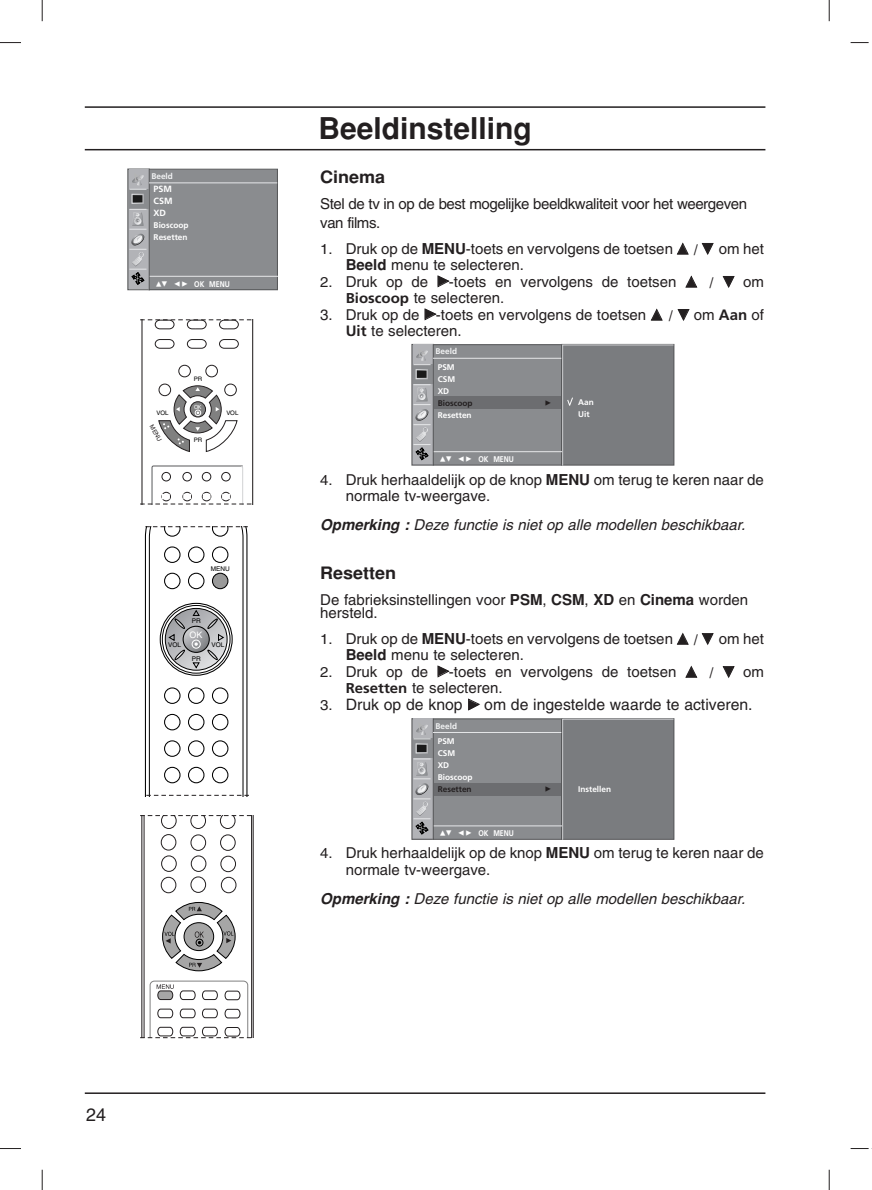
<style>
.page{position:relative;width:872px;height:1190px;background:#fff}
.page>*{position:absolute;margin:0;border:0;box-sizing:border-box;transform-origin:0 0}
.t1{font:700 30px "Helvetica";color:#231f20}
.t2{font:18px "Helvetica";color:#231f20}
.t3{font:700 17.1px "Helvetica";color:#231f20;scale:1.05 1}
.t4{font:15.75px "Helvetica";color:#231f20}
.t5{font:15px/16.5px "Helvetica";color:#231f20}
.t6{font:italic 15px "Helvetica";color:#231f20}
.t7{font:15px/19.5px "Helvetica";letter-spacing:-.03em;color:#231f20}
.t8{font:700 9px/12px "Frutiger";color:#fff;text-align:justify}
.t9{font:9px "Helvetica";color:#fff}
.t10{font:700 8.25px/12px "Frutiger";color:#fff}
.t11{font:700 8.25px "Frutiger";color:#fff;scale:.85 1}
.t12{font:700 8.25px "Frutiger";color:#231f20}
.t13{font:700 8.25px "Frutiger";color:#f2f3f4}
.t14{font:6.45px "Helvetica";color:#000}
.t15{font:6.15px "Helvetica";color:#000}
.t16{font:6.15px "Helvetica";color:#231f20}
.t17{font:6px "FZDING33";color:#231f20}
.t18{font:5.7px "Helvetica";color:#fff;scale:.94 1}
.s1{font-family:"FZDING33";font-weight:400;font-size:6px}
.s2{font-size:14.25px}
.s3{font-weight:700}
.s4{font-family:"FZDING33";font-size:12px}
.s5{font-family:"Frutiger";font-weight:700;font-size:14.25px}
.s6{font-family:"Frutiger";font-weight:700}
</style>
<div class="page">
<div style="left:411px;top:344px;width:23px;height:121px;border:1px solid #57585a"></div>
<div style="left:413px;top:344px;width:19px;height:20px;background:#b2b3b7"></div>
<div style="left:413px;top:364px;width:19px;height:20px;background:#8a8c8f"></div>
<div style="left:413px;top:384px;width:19px;height:20px;background:#b2b3b7"></div>
<div style="left:413px;top:404px;width:19px;height:20px;background:#b2b3b7"></div>
<div style="left:413px;top:424px;width:19px;height:20px;background:#b2b3b7"></div>
<div style="left:413px;top:444px;width:19px;height:20px;background:#b2b3b7"></div>
<svg style="left:413px;top:350px;width:17px;height:110px"></svg>
<div style="left:562px;top:345px;width:111px;height:119px;background:#7a7c7f"></div>
<div style="left:561px;top:344px;width:113px;height:121px;border:1px solid #57585a"></div>
<hr style="left:562px;top:344px;width:111px;height:1px;background:#d1d2d4">
<hr style="left:562px;top:345px;width:1px;height:120px;background:#d1d2d4">
<div style="left:434px;top:345px;width:127px;height:119px;background:#8a8c8f"></div>
<div style="left:432px;top:344px;width:130px;height:121px;border:1px solid #57585a"></div>
<hr style="left:433px;top:358px;width:128px;height:1px;background:#e6e7e9">
<hr style="left:434px;top:451px;width:128px;height:1px;background:#e6e7e9">
<div style="left:434px;top:396px;width:127px;height:12px;background:#6c6d70"></div>
<svg style="left:567px;top:397px;width:6px;height:9px"></svg>
<div style="left:411px;top:718px;width:23px;height:122px;border:1px solid #57585a"></div>
<div style="left:413px;top:718px;width:19px;height:20px;background:#b2b3b7"></div>
<div style="left:413px;top:738px;width:19px;height:20px;background:#8a8c8f"></div>
<div style="left:413px;top:758px;width:19px;height:20px;background:#b2b3b7"></div>
<div style="left:413px;top:778px;width:19px;height:20px;background:#b2b3b7"></div>
<div style="left:413px;top:798px;width:19px;height:20px;background:#b2b3b7"></div>
<div style="left:413px;top:818px;width:19px;height:20px;background:#b2b3b7"></div>
<svg style="left:413px;top:725px;width:17px;height:109px"></svg>
<div style="left:562px;top:719px;width:111px;height:119px;background:#7a7c7f"></div>
<div style="left:561px;top:718px;width:113px;height:122px;border:1px solid #57585a"></div>
<hr style="left:562px;top:718px;width:111px;height:1px;background:#d1d2d4">
<hr style="left:562px;top:719px;width:1px;height:120px;background:#d1d2d4">
<div style="left:434px;top:719px;width:127px;height:119px;background:#8a8c8f"></div>
<div style="left:432px;top:718px;width:130px;height:122px;border:1px solid #57585a"></div>
<hr style="left:433px;top:732px;width:128px;height:1px;background:#e6e7e9">
<hr style="left:434px;top:825px;width:128px;height:1px;background:#e6e7e9">
<div style="left:434px;top:783px;width:127px;height:13px;background:#6c6d70"></div>
<div style="left:127px;top:168px;width:23px;height:122px;border:1px solid #57585a"></div>
<div style="left:129px;top:169px;width:19px;height:19px;background:#b2b3b7"></div>
<div style="left:129px;top:189px;width:19px;height:19px;background:#8a8c8f"></div>
<div style="left:129px;top:209px;width:19px;height:19px;background:#b2b3b7"></div>
<div style="left:129px;top:229px;width:19px;height:19px;background:#b2b3b7"></div>
<div style="left:129px;top:249px;width:19px;height:19px;background:#b2b3b7"></div>
<div style="left:129px;top:269px;width:19px;height:19px;background:#b2b3b7"></div>
<svg style="left:129px;top:175px;width:17px;height:109px"></svg>
<div style="left:150px;top:170px;width:127px;height:119px;background:#8a8c8f"></div>
<div style="left:149px;top:169px;width:129px;height:121px;border:1px solid #57585a"></div>
<hr style="left:149px;top:182px;width:128px;height:1px;background:#e6e7e9">
<hr style="left:150px;top:276px;width:128px;height:1px;background:#e6e7e9">
<svg style="left:42px;top:0;width:1px;height:21px"></svg>
<svg style="left:828px;top:0;width:1px;height:21px"></svg>
<svg style="left:42px;top:1169px;width:1px;height:20px"></svg>
<svg style="left:828px;top:1169px;width:1px;height:20px"></svg>
<svg style="left:0;top:42px;width:21px;height:1px"></svg>
<svg style="left:0;top:1148px;width:21px;height:1px"></svg>
<svg style="left:850px;top:42px;width:18px;height:1px"></svg>
<svg style="left:850px;top:1148px;width:22px;height:1px"></svg>
<hr style="left:85px;top:106px;width:680px;height:2px;background:#231f20">
<hr style="left:85px;top:1092px;width:680px;height:2px;background:#231f20">
<hr style="left:85px;top:149px;width:680px;height:1px;background:#231f20">
<svg style="left:140px;top:319px;width:114px;height:186px"></svg>
<svg style="left:140px;top:815px;width:114px;height:223px"></svg>
<svg style="left:145px;top:526px;width:104px;height:270px"></svg>
<p class="t13" style="left:151px;top:173px;width:23px">Beeld</p>
<p class="t8" style="left:154px;top:184px;width:20px">PSM CSM XD</p>
<p class="t10" style="left:154px;top:220px;width:36px">Bioscoop<br>Resetten</p>
<p class="t11" style="left:156px;top:280px;width:89px"><span class="s1">DE F G</span> OK MENU</p>
<p class="t15" style="left:194px;top:377px;width:10px">PR</p>
<p class="t18" style="left:194px;top:404px;width:9px">OK</p>
<p class="t15" style="left:156px;top:410px;width:14px">VOL</p>
<p class="t15" style="left:226px;top:410px;width:14px">VOL</p>
<p class="t16" style="left:153px;top:424px;width:20px;rotate:61deg">MENU</p>
<p class="t15" style="left:194px;top:437px;width:10px">PR</p>
<p class="t14" style="left:211px;top:566px;width:21px">MENU</p>
<p class="t14" style="left:168px;top:642px;width:14px">VOL</p>
<p class="t14" style="left:192px;top:618px;width:10px">PR</p>
<p class="t14" style="left:192px;top:656px;width:10px">PR</p>
<p class="t9" style="left:190px;top:631px;width:14px">OK</p>
<p class="t14" style="left:211px;top:642px;width:14px">VOL</p>
<p class="t2" style="left:86px;top:1107px;width:22px">24</p>
<h1 class="t1" style="left:318px;top:118px;width:215px">Beeldinstelling</h1>
<p class="t3" style="left:320px;top:170px;width:63px">Cinema</p>
<p class="t7" style="left:320px;top:195px;width:428px">Stel de tv in op de best mogelijke beeldkwaliteit voor het weergeven van films.</p>
<p class="t5" style="left:346px;top:242px;width:419px;text-indent:-26px"><span class="s2">1.</span> Druk op de <span class="s3">MENU</span>-toets en vervolgens de toetsen <span class="s4">D</span> <span class="s3">/</span> <span class="s4">E</span> om het<br><span class="s3">Beeld</span> menu te selecteren.</p>
<p class="t5" style="left:346px;top:275px;width:419px;text-indent:-26px"><span class="s2">2.</span> Druk op de <span class="s4">G</span>-toets en vervolgens de toetsen <span class="s4">D</span> <span class="s3">/</span> <span class="s4">E</span> om<br><span class="s5">Bioscoop</span> te selecteren<span class="s2">.</span></p>
<p class="t5" style="left:346px;top:308px;width:419px;text-indent:-26px">3. Druk op de <span class="s4">G</span>-toets en vervolgens de toetsen <span class="s4">D</span> <span class="s3">/</span> <span class="s4">E</span> om <span class="s6">Aan</span> of<br><span class="s6">Uit</span> te selecteren.</p>
<p class="t13" style="left:435px;top:348px;width:23px">Beeld</p>
<p class="t10" style="left:438px;top:361px;width:19px;text-align:justify">PSM CSM XD</p>
<p class="t12" style="left:438px;top:399px;width:36px">Bioscoop</p>
<p class="t17" style="left:545px;top:400px;width:7px">G</p>
<p class="t10" style="left:438px;top:409px;width:35px">Resetten</p>
<p class="t11" style="left:440px;top:456px;width:89px"><span class="s1">DE F G</span> OK MENU</p>
<p class="t10" style="left:578px;top:396px;width:17px">Aan<br>Uit</p>
<p class="t5" style="left:346px;top:473px;width:419px;text-indent:-26px"><span class="s2">4.</span> Druk herhaaldelijk op de knop <span class="s3">MENU</span> om terug te keren naar de normale tv-weergave.</p>
<p class="t6" style="left:320px;top:519px;width:426px"><span class="s3">Opmerking :</span> Deze functie is niet op alle modellen beschikbaar.</p>
<p class="t3" style="left:320px;top:567px;width:74px">Resetten</p>
<p class="t5" style="left:320px;top:594px;width:429px;line-height:13.5px">De fabrieksinstellingen voor <span class="s3">PSM</span>, <span class="s3">CSM</span>, <span class="s3">XD</span> en <span class="s3">Cinema</span> worden hersteld.</p>
<p class="t5" style="left:346px;top:632px;width:419px;text-indent:-26px"><span class="s2">1.</span> Druk op de <span class="s3">MENU</span>-toets en vervolgens de toetsen <span class="s4">D</span> <span class="s3">/</span> <span class="s4">E</span> om het<br><span class="s3">Beeld</span> menu te selecteren.</p>
<p class="t5" style="left:346px;top:665px;width:419px;text-indent:-26px"><span class="s2">2.</span> Druk op de <span class="s4">G</span>-toets en vervolgens de toetsen <span class="s4">D</span> <span class="s3">/</span> <span class="s4">E</span> om<br><span class="s5">Resetten</span> te selecteren<span class="s2">.</span></p>
<p class="t4" style="left:320px;top:698px;width:434px"><span class="s2">3.</span> Druk op de knop <span class="s4">G</span> om de ingestelde waarde te activeren.</p>
<p class="t13" style="left:435px;top:722px;width:23px">Beeld</p>
<p class="t10" style="left:438px;top:735px;width:36px">PSM<br>CSM<br>XD<br>Bioscoop</p>
<p class="t12" style="left:438px;top:785px;width:35px">Resetten</p>
<p class="t17" style="left:545px;top:786px;width:7px">G</p>
<p class="t10" style="left:578px;top:784px;width:35px">Instellen</p>
<p class="t11" style="left:440px;top:830px;width:89px"><span class="s1">DE F G</span> OK MENU</p>
<p class="t5" style="left:346px;top:846px;width:419px;text-indent:-26px"><span class="s2">4.</span> Druk herhaaldelijk op de knop <span class="s3">MENU</span> om terug te keren naar de normale tv-weergave.</p>
<p class="t6" style="left:320px;top:892px;width:426px"><span class="s3">Opmerking :</span> Deze functie is niet op alle modellen beschikbaar.</p>
</div>
